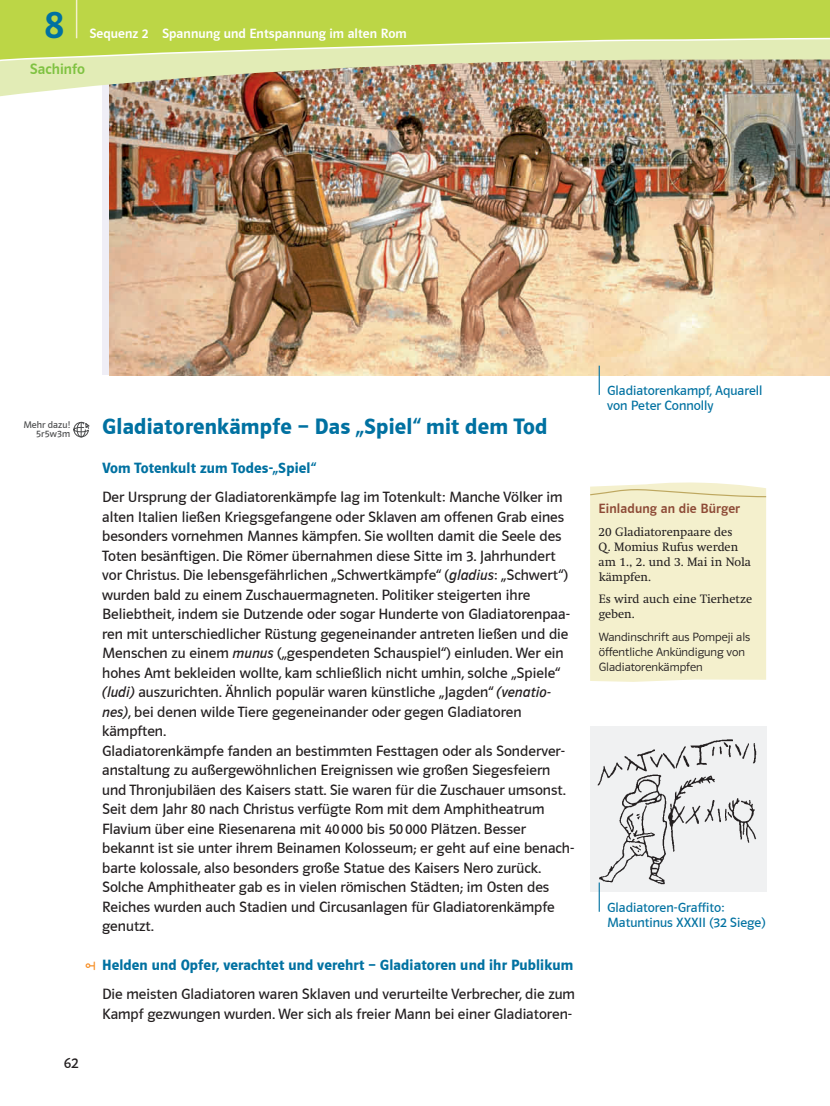
<style>
.page{position:relative;width:830px;height:1106px;background:#fff}
.page>*{position:absolute;margin:0;border:0;box-sizing:border-box;transform-origin:0 0}
.t1{font:42px "Polo 22 K Krftg";color:#0071a1}
.t2{font:22.5px "Polo CE11 K Hfett";letter-spacing:.01em;color:#0071a1}
.t3{font:15px/19.5px "Polo CE11 K Buch";color:#231f20}
.t4{font:15px "Polo CE11 K Hfett";letter-spacing:.01em;color:#0071a1}
.t5{font:15px "Polo CE11 K Krftg";letter-spacing:.005em;color:#7fc241}
.t6{font:13.5px/15.5px "Polo CE11 K Buch";color:#0071a1}
.t7{font:13.5px "Polo CE11 K Krftg";letter-spacing:.005em;color:#fff}
.t8{font:13.5px "Polo CE11 K Krftg";letter-spacing:.01em;color:#8d4a36}
.t9{font:12px/15px "Klett Swift";color:#231f20}
.t10{font:12px/15px "Polo CE11 K Leicht";color:#231f20}
.t11{font:9.75px/9.8px "Polo CE11 K Buch";color:#4b4c4d;text-align:right}
.s1{font-style:italic}
</style>
<div class="page">
<div style="left:590px;top:726px;width:175px;height:166px;background:#f0f1f2"></div>
<img style="left:597px;top:740px;width:160px;height:145px">
<img style="left:109px;top:98px;width:720px;height:277px">
<div style="left:590px;top:482px;width:177px;height:200px;background:#f4f0cd"></div>
<svg style="left:598px;top:366px;width:1px;height:29px"></svg>
<svg style="left:598px;top:882px;width:1px;height:29px"></svg>
<svg style="left:73px;top:422px;width:17px;height:15px"></svg>
<img style="left:0;top:0;width:830px;height:98px">
<h1 class="t1" style="left:44px;top:2px;width:21px">8</h1>
<p class="t7" style="left:89px;top:26px;width:319px">Sequenz 2 Spannung und Entspannung im alten Rom</p>
<p class="t5" style="left:30px;top:61px;width:57px">Sachinfo</p>
<p class="t11" style="left:23px;top:419px;width:48px">Mehr dazu!<br>5r5w3m</p>
<p class="t3" style="left:64px;top:1053px;width:16px">62</p>
<h2 class="t2" style="left:102px;top:413px;width:446px">Gladiatorenkämpfe – Das „Spiel“ mit dem Tod</h2>
<p class="t4" style="left:102px;top:459px;width:215px">Vom Totenkult zum Todes-„Spiel“</p>
<p class="t3" style="left:102px;top:487px;width:473px">Der Ursprung der Gladiatorenkämpfe lag im Totenkult: Manche Völker im alten Italien ließen Kriegsgefangene oder Sklaven am offenen Grab eines besonders vornehmen Mannes kämpfen. Sie wollten damit die Seele des Toten besänftigen. Die Römer übernahmen diese Sitte im 3. Jahrhundert vor Christus. Die lebensgefährlichen „Schwertkämpfe“ (<span class="s1">gladius</span>: „Schwert“) wurden bald zu einem Zuschauermagneten. Politiker steigerten ihre Beliebtheit, indem sie Dutzende oder sogar Hunderte von Gladiatorenpaa&shy;ren mit unterschiedlicher Rüstung gegeneinander antreten ließen und die Menschen zu einem <span class="s1">munus</span> („gespendeten Schauspiel“) einluden. Wer ein hohes Amt bekleiden wollte, kam schließlich nicht umhin, solche „Spiele“ <span class="s1">(ludi)</span> auszurichten. Ähnlich populär waren künstliche „Jagden“ <span class="s1">(venatio&shy;nes)</span>, bei denen wilde Tiere gegeneinander oder gegen Gladiatoren kämpften.<br>Gladiatorenkämpfe fanden an bestimmten Festtagen oder als Sonderver&shy;anstaltung zu außergewöhnlichen Ereignissen wie großen Siegesfeiern und Thronjubiläen des Kaisers statt. Sie waren für die Zuschauer umsonst.<br>Seit dem Jahr 80 nach Christus verfügte Rom mit dem Amphitheatrum Flavium über eine Riesenarena mit 40 000 bis 50 000 Plätzen. Besser bekannt ist sie unter ihrem Beinamen Kolosseum; er geht auf eine benach&shy;barte kolossale, also besonders große Statue des Kaisers Nero zurück.<br>Solche Amphitheater gab es in vielen römischen Städten; im Osten des Reiches wurden auch Stadien und Circusanlagen für Gladiatorenkämpfe genutzt.</p>
<p class="t4" style="left:102px;top:956px;width:472px">Helden und Opfer, verachtet und verehrt – Gladiatoren und ihr Publikum</p>
<p class="t3" style="left:102px;top:985px;width:474px">Die meisten Gladiatoren waren Sklaven und verurteilte Verbrecher, die zum<br>Kampf gezwungen wurden. Wer sich als freier Mann bei einer Gladiatoren-</p>
<p class="t6" style="left:607px;top:383px;width:157px">Gladiatorenkampf, Aquarell von Peter Connolly</p>
<p class="t8" style="left:598px;top:501px;width:143px">Einladung an die Bürger</p>
<p class="t9" style="left:598px;top:524px;width:154px">20 Gladiatorenpaare des<br>Q. Momius Rufus werden am 1., 2. und 3. Mai in Nola kämpfen.</p>
<p class="t9" style="left:598px;top:591px;width:155px">Es wird auch eine Tierhetze geben.</p>
<p class="t10" style="left:598px;top:629px;width:153px">Wandinschrift aus Pompeji als öffentliche Ankündigung von<br>Gladiatorenkämpfen</p>
<p class="t6" style="left:607px;top:900px;width:160px">Gladiatoren-Graffito:<br>Matuntinus XXXII (32 Siege)</p>
</div>
